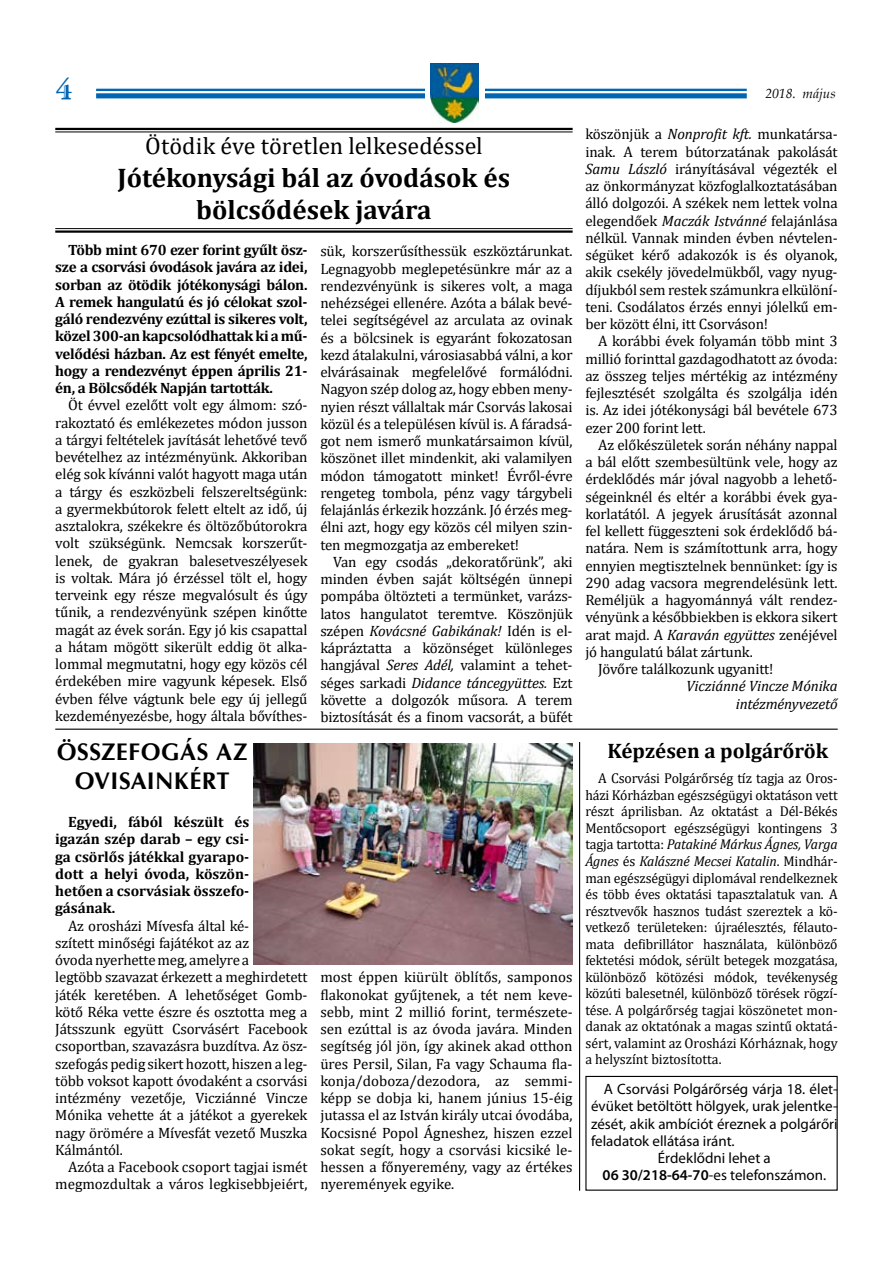
<style>
.page{position:relative;width:893px;height:1263px;background:#fff}
.page>*{position:absolute;margin:0;border:0;box-sizing:border-box;transform-origin:0 0}
.t1{font:700 27px/32.4px "Cambria";color:#000;text-align:center}
.t2{font:700 27px "Garamond Handtooled PFL";color:#0066b3}
.t3{font:24px "Cambria";color:#000}
.t4{font:700 24px/28.8px "CG Omega";letter-spacing:.015em;color:#000;text-align:center}
.t5{font:700 21px "Cambria";color:#000}
.t6{font:15px/17.2px "Cambria";letter-spacing:-.01em;color:#000;text-align:justify}
.t7{font:700 15px/17.2px "Cambria";letter-spacing:-.02em;color:#000;text-align:justify}
.t8{font:15px "Myriad Pro";color:#000}
.t9{font:italic 15px/17.2px "Cambria";letter-spacing:-.01em;color:#000;text-align:right}
.t10{font:14.25px/16.5px "Cambria";color:#000;text-align:justify}
.t11{font:italic 13.5px "Book Antiqua";color:#000}
.s1{font-style:italic}
.s2{font-weight:600}
</style>
<div class="page">
<svg style="left:96px;top:88px;width:651px;height:11px;background:#2c80c0"></svg>
<hr style="left:60px;top:91px;width:790px;height:2px;background:#fff">
<div style="left:425px;top:69px;width:59px;height:45px;background:#fff"></div>
<img style="left:430px;top:63px;width:49px;height:60px">
<div style="left:585px;top:1076px;width:253px;height:115px;border:1px solid #000"></div>
<hr style="left:55px;top:128px;width:518px;height:2px;background:#000">
<hr style="left:55px;top:132px;width:518px;height:1px;background:#000">
<hr style="left:55px;top:230px;width:518px;height:3px;background:#000">
<hr style="left:55px;top:228px;width:518px;height:1px;background:#000">
<hr style="left:55px;top:729px;width:783px;height:1px;background:#000">
<img style="left:254px;top:743px;width:319px;height:222px">
<hr style="left:579px;top:742px;width:1px;height:449px;background:#000">
<h1 class="t2" style="left:56px;top:74px;width:18px">4</h1>
<p class="t11" style="left:765px;top:84px;width:72px">2018. május</p>
<h2 class="t3" style="left:145px;top:132px;width:339px">Ötödik éve töretlen lelkesedéssel</h2>
<h1 class="t1" style="left:118px;top:160px;width:394px">Jótékonysági bál az óvodások és bölcsődések javára</h1>
<p class="t7" style="left:55px;top:241px;width:254px;text-indent:13px">Több mint 670 ezer forint gyűlt ös - sze a csorvási óvodások javára az idei, sorban az ötödik jótékonysági bálon.<br>A remek hangulatú és jó célokat szol&shy;gáló rendezvény ezúttal is sikeres volt, közel 300-an kapcsolódhattak ki a mű&shy;velődési házban. Az est fényét emelte, hogy a rendezvényt éppen április 21- én, a Bölcsődék Napján tartották.</p>
<p class="t6" style="left:55px;top:397px;width:254px;text-indent:13px">Öt évvel ezelőtt volt egy álmom: szó&shy;rakoztató és emlékezetes módon jusson a tárgyi feltételek javítását lehetővé tevő bevételhez az intézményünk. Akkoriban elég sok kívánni valót hagyott maga után a tárgy és eszközbeli felszereltségünk: a gyermekbútorok felett eltelt az idő, új asztalokra, székekre és öltözőbútorokra volt szükségünk. Nemcsak korszerűt&shy;lenek, de gyakran balesetveszélyesek is voltak. Mára jó érzéssel tölt el, hogy terveink egy része megvalósult és úgy tűnik, a rendezvényünk szépen kinőtte magát az évek során. Egy jó kis csapattal a hátam mögött sikerült eddig öt alka&shy;lommal megmutatni, hogy egy közös cél érdekében mire vagyunk képesek. Első évben félve vágtunk bele egy új jellegű kezdeményezésbe, hogy általa bővíthes-</p>
<h2 class="t4" style="left:57px;top:737px;width:193px">ÖSSZEFOGÁS AZ<br>OVISAINKÉRT</h2>
<p class="t7" style="left:55px;top:813px;width:195px;text-indent:13px">Egyedi, fából készült és igazán szép darab – egy csi&shy;ga csörlős játékkal gyarapo&shy;dott a helyi óvoda, köszön&shy;hetően a csorvásiak összefo&shy;gásának.</p>
<p class="t6" style="left:55px;top:917px;width:254px;text-align:left;text-indent:13px">Az orosházi Mívesfa által ké-<br>szített minőségi fajátékot az az<br>óvoda nyerhette meg, amelyre a<br>legtöbb szavazat érkezett a meghirdetett játék keretében. A lehetőséget Gomb&shy;kötő Réka vette észre és osztotta meg a Játsszunk együtt Csorvásért Facebook csoportban, szavazásra buzdítva. Az ös - szefogás pedig sikert hozott, hiszen a leg&shy;több voksot kapott óvodaként a csorvási intézmény vezetője, Vicziánné Vincze Mónika vehette át a játékot a gyerekek nagy örömére a Mívesfát vezető Muszka Kálmántól.</p>
<p class="t6" style="left:55px;top:1158px;width:254px;text-align:right">Azóta a Facebook csoport tagjai ismét megmozdultak a város legkisebbjeiért,</p>
<p class="t6" style="left:320px;top:243px;width:254px">sük, korszerűsíthessük eszköztárunkat.<br>Legnagyobb meglepetésünkre már az a rendezvényünk is sikeres volt, a maga nehézségei ellenére. Azóta a bálak bevé&shy;telei segítségével az arculata az ovinak és a bölcsinek is egyaránt fokozatosan kezd átalakulni, városiasabbá válni, a kor elvárásainak megfelelővé formálódni.<br>Nagyon szép dolog az, hogy ebben men - nyien részt vállaltak már Csorvás lakosai közül és a településen kívül is. A fáradsá&shy;got nem ismerő munkatársaimon kívül, köszönet illet mindenkit, aki valamilyen módon támogatott minket! Évről-évre rengeteg tombola, pénz vagy tárgybeli felajánlás érkezik hozzánk. Jó érzés meg&shy;élni azt, hogy egy közös cél milyen szin&shy;ten megmozgatja az embereket!</p>
<p class="t6" style="left:320px;top:553px;width:254px;text-indent:13px">Van egy csodás „dekoratőrünk”, aki minden évben saját költségén ünnepi pompába öltözteti a termünket, varázs&shy;latos hangulatot teremtve. Köszönjük szépen <span class="s1">Kovácsné Gabikának!</span> Idén is el&shy;kápráztatta a közönséget különleges hangjával <span class="s1">Seres Adél,</span> valamint a tehet&shy;séges sarkadi <span class="s1">Didance táncegyüttes.</span> Ezt követte a dolgozók műsora. A terem biztosítását és a finom vacsorát, a büfét</p>
<p class="t6" style="left:320px;top:968px;width:254px">most éppen kiürült öblítős, samponos flakonokat gyűjtenek, a tét nem keve&shy;sebb, mint 2 millió forint, természete&shy;sen ezúttal is az óvoda javára. Minden segítség jól jön, így akinek akad otthon üres Persil, Silan, Fa vagy Schauma fla&shy;konja/doboza/dezodora, az semmi&shy;képp se dobja ki, hanem június 15-éig jutassa el az István király utcai óvodába, Kocsisné Popol Ágneshez, hiszen ezzel sokat segít, hogy a csorvási kicsiké le&shy;hessen a főnyeremény, vagy az értékes nyeremények egyike.</p>
<p class="t6" style="left:585px;top:125px;width:254px">köszönjük a <span class="s1">Nonprofit kft.</span> munkatársa&shy;inak. A terem bútorzatának pakolását <span class="s1">Samu László</span> irányításával végezték el az önkormányzat közfoglalkoztatásában álló dolgozói. A székek nem lettek volna elegendőek <span class="s1">Maczák Istvánné</span> felajánlása nélkül. Vannak minden évben névtelen&shy;ségüket kérő adakozók is és olyanok, akik csekély jövedelmükből, vagy nyug&shy;díjukból sem restek számunkra elkülöní&shy;teni. Csodálatos érzés ennyi jólelkű em&shy;ber között élni, itt Csorváson!</p>
<p class="t6" style="left:585px;top:332px;width:254px;text-indent:13px">A korábbi évek folyamán több mint 3 millió forinttal gazdagodhatott az óvoda: az összeg teljes mértékig az intézmény fejlesztését szolgálta és szolgálja idén is. Az idei jótékonysági bál bevétele 673 ezer 200 forint lett.</p>
<p class="t6" style="left:598px;top:436px;width:241px">Az előkészületek során néhány nappal</p>
<p class="t6" style="left:585px;top:453px;width:254px">a bál előtt szembesültünk vele, hogy az</p>
<p class="t6" style="left:585px;top:470px;width:254px">érdeklődés már jóval nagyobb a lehető-</p>
<p class="t6" style="left:585px;top:488px;width:254px">ségeinknél és eltér a korábbi évek gya-</p>
<p class="t6" style="left:585px;top:505px;width:254px">korlatától. A jegyek árusítását azonnal</p>
<p class="t6" style="left:585px;top:522px;width:254px">fel kellett függeszteni sok érdeklődő bá-</p>
<p class="t6" style="left:585px;top:539px;width:254px">natára. Nem is számítottunk arra, hogy</p>
<p class="t6" style="left:585px;top:557px;width:254px">ennyien megtisztelnek bennünket: így is</p>
<p class="t6" style="left:585px;top:574px;width:254px">290 adag vacsora megrendelésünk lett.</p>
<p class="t6" style="left:585px;top:591px;width:254px">Reméljük a hagyománnyá vált rendez-</p>
<p class="t6" style="left:585px;top:608px;width:254px">vényünk a későbbiekben is ekkora sikert</p>
<p class="t6" style="left:585px;top:626px;width:254px">arat majd. A <span class="s1">Karaván együttes</span> zenéjével</p>
<p class="t6" style="left:585px;top:643px;width:169px">jó hangulatú bálat zártunk.</p>
<p class="t6" style="left:598px;top:660px;width:177px">Jövőre találkozunk ugyanitt!</p>
<p class="t9" style="left:686px;top:677px;width:153px">Vicziánné Vincze Mónika intézményvezető</p>
<h3 class="t5" style="left:607px;top:736px;width:222px">Képzésen a polgárőrök</h3>
<p class="t10" style="left:585px;top:770px;width:254px;text-indent:13px">A Csorvási Polgárőrség tíz tagja az Oros&shy;házi Kórházban egészségügyi oktatáson vett részt áprilisban. Az oktatást a Dél-Békés Mentőcsoport egészségügyi kontingens 3 tagja tartotta: <span class="s1">Patakiné Márkus Ágnes, Varga Ágnes</span> és <span class="s1">Kalászné Mecsei Katalin</span>. Mindhár&shy;man egészségügyi diplomával rendelkeznek és több éves oktatási tapasztalatuk van. A résztvevők hasznos tudást szereztek a kö&shy;vetkező területeken: újraélesztés, félauto&shy;mata defibrillátor használata, különböző fektetési módok, sérült betegek mozgatása, különböző kötözési módok, tevékenység közúti balesetnél, különböző törések rögzí&shy;tése. A polgárőrség tagjai köszönetet mon&shy;danak az oktatónak a magas szintű oktatá&shy;sért, valamint az Orosházi Kórháznak, hogy a helyszínt biztosította.</p>
<p class="t8" style="left:604px;top:1080px;width:235px">A Csorvási Polgárőrség várja 18. élet-</p>
<p class="t8" style="left:591px;top:1097px;width:248px">évüket betöltött hölgyek, urak jelentke-</p>
<p class="t8" style="left:591px;top:1114px;width:248px">zését, akik ambíciót éreznek a polgárőri</p>
<p class="t8" style="left:591px;top:1131px;width:145px">feladatok ellátása iránt.</p>
<p class="t8" style="left:658px;top:1149px;width:114px">Érdeklődni lehet a</p>
<p class="t8" style="left:603px;top:1166px;width:225px"><span class="s2">06 30/218-64-70</span>-es telefonszámon.</p>
</div>
